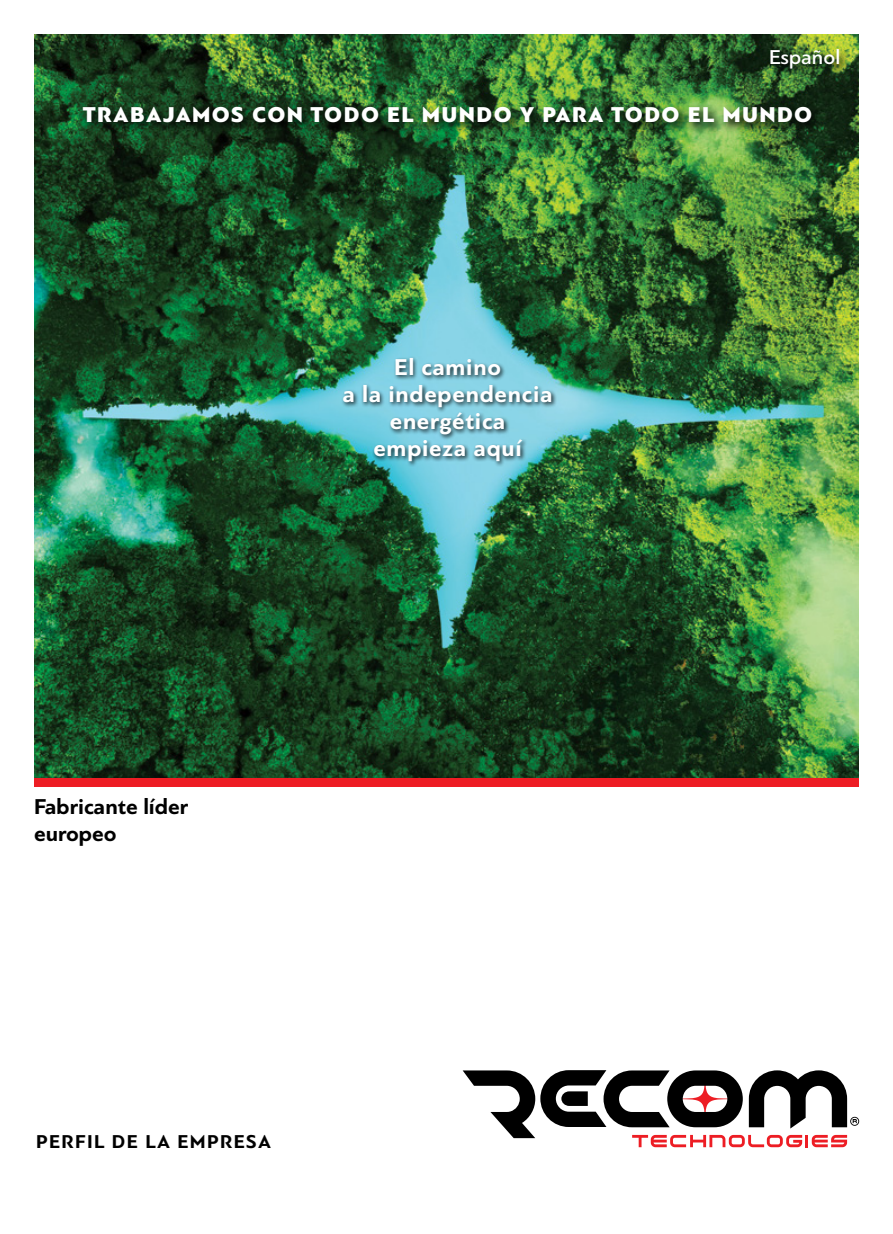
<style>
.page{position:relative;width:893px;height:1234px;background:#fff}
.page>*{position:absolute;margin:0;border:0;box-sizing:border-box;transform-origin:0 0}
.t1{font:700 24px/27px "PF Bague Sans Pro";letter-spacing:.03em;color:#fff;text-align:center}
.t2{font:900 22.5px "PF Bague Sans Pro";letter-spacing:.06em;color:#fff}
.t3{font:700 22.5px/27px "PF Bague Sans Pro";color:#000}
.t4{font:500 21px "PF Bague Sans Pro";color:#fff}
.t5{font:700 19.5px "PF Bague Sans Pro";letter-spacing:.07em;color:#000}
</style>
<div class="page">
<img style="left:35px;top:34px;width:824px;height:744px">
<svg style="left:463px;top:1070px;width:396px;height:76px"></svg>
<div style="left:341px;top:355px;width:216px;height:112px;background:#000;opacity:.75"></div>
<div style="left:78px;top:103px;width:746px;height:32px;background:#000;opacity:.98"></div>
<div style="left:35px;top:778px;width:824px;height:9px;background:#ed1d24"></div>
<div style="left:767px;top:44px;width:84px;height:36px;background:#000;opacity:.98"></div>
<p class="t4" style="left:769px;top:45px;width:73px">Español</p>
<p class="t2" style="left:83px;top:101px;width:731px">TRABAJAMOS CON TODO EL MUNDO Y PARA TODO EL MUNDO</p>
<p class="t1" style="left:342px;top:353px;width:212px">El camino<br>a la independencia energética empieza aquí</p>
<p class="t3" style="left:34px;top:793px;width:156px">Fabricante líder europeo</p>
<p class="t5" style="left:36px;top:1129px;width:236px">PERFIL DE LA EMPRESA</p>
</div>
